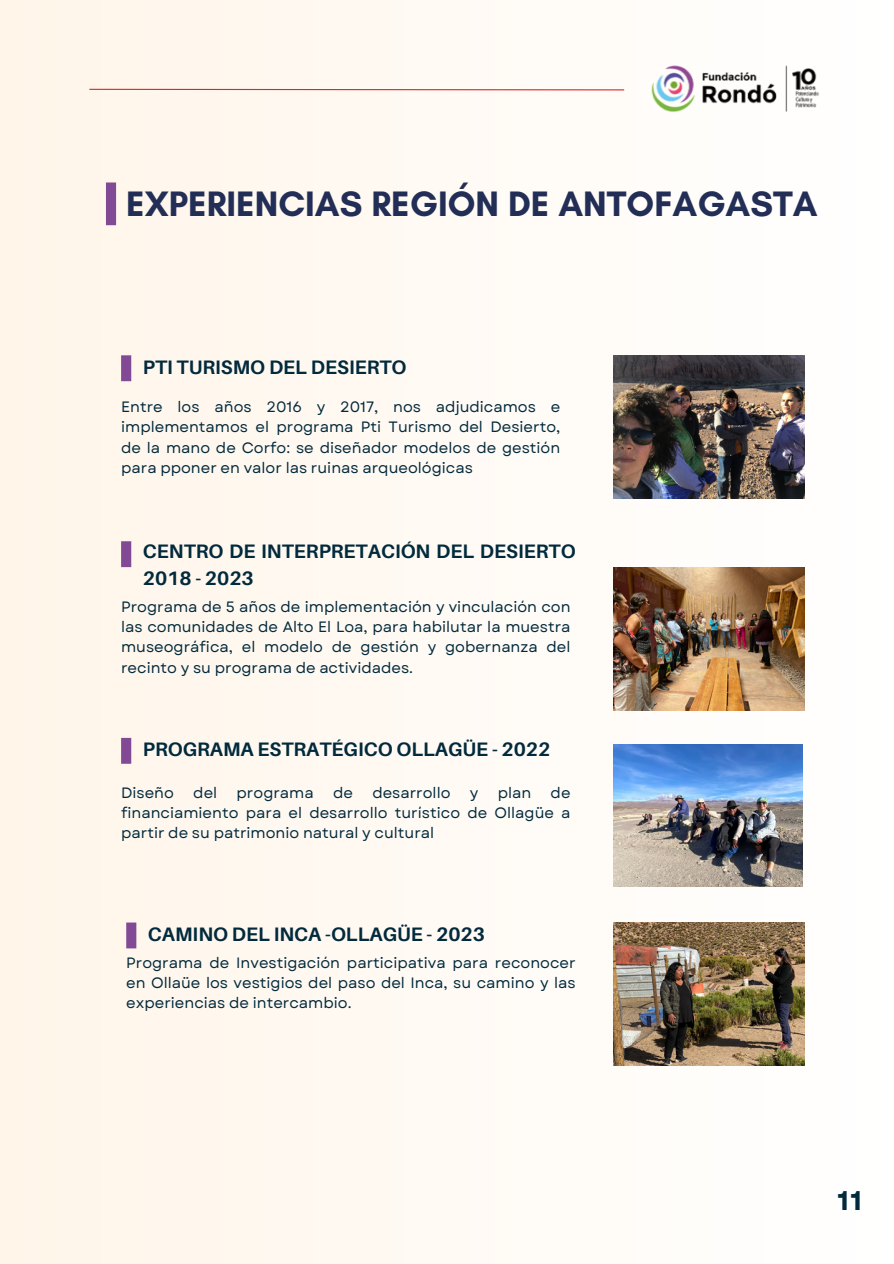
<style>
.page{position:relative;width:894px;height:1264px;background:#fff}
.page>*{position:absolute;margin:0;border:0;box-sizing:border-box;transform-origin:0 0}
.t1{font:700 36px "Glacial Indifference";color:#232e57}
.t2{font:700 27px "Garet";color:#022a3d}
.t3{font:700 19.5px/27px "Aileron";color:#022a3d}
.t4{font:15px/20.2px "Garet";color:#022a3d;text-align:justify}
</style>
<div class="page">
<div style="left:0;top:0;width:893px;height:1263px;background:#fff9f3"></div>
<div style="left:121px;top:355px;width:10px;height:26px;background:#824a94"></div>
<div style="left:121px;top:541px;width:10px;height:26px;background:#824a94"></div>
<div style="left:121px;top:738px;width:10px;height:25px;background:#824a94"></div>
<div style="left:126px;top:922px;width:10px;height:26px;background:#824a94"></div>
<svg style="left:89px;top:88px;width:536px;height:3px"></svg>
<img style="left:651px;top:65px;width:168px;height:47px">
<div style="left:106px;top:182px;width:10px;height:43px;background:#824a94"></div>
<img style="left:613px;top:355px;width:191px;height:143px">
<img style="left:613px;top:567px;width:191px;height:143px">
<img style="left:613px;top:922px;width:191px;height:143px">
<img style="left:613px;top:744px;width:189px;height:142px">
<p class="t1" style="left:126px;top:182px;width:692px">EXPERIENCIAS REGIÓN DE ANTOFAGASTA</p>
<p class="t3" style="left:143px;top:353px;width:265px">PTI TURISMO DEL DESIERTO</p>
<h2 class="t4" style="left:121px;top:397px;width:440px">Entre los años 2016 y 2017, nos adjudicamos e implementamos el programa Pti Turismo del Desierto, de la mano de Corfo: se diseñador modelos de gestión para pponer en valor las ruinas arqueológicas</h2>
<h2 class="t3" style="left:143px;top:537px;width:434px">CENTRO DE INTERPRETACIÓN DEL DESIERTO<br>2018 - 2023</h2>
<p class="t4" style="left:121px;top:596px;width:451px">Programa de 5 años de implementación y vinculación con las comunidades de Alto El Loa, para habilutar la muestra museográfica, el modelo de gestión y gobernanza del recinto y su programa de actividades.</p>
<p class="t3" style="left:143px;top:735px;width:409px">PROGRAMA ESTRATÉGICO OLLAGÜE - 2022</p>
<p class="t4" style="left:121px;top:782px;width:451px;text-indent:429px">de financiamiento para el desarrollo turístico de Ollagüe a partir de su patrimonio natural y cultural</p>
<p class="t4" style="left:121px;top:782px;width:54px">Diseño</p>
<p class="t4" style="left:193px;top:782px;width:25px">del</p>
<p class="t4" style="left:236px;top:782px;width:79px">programa</p>
<p class="t4" style="left:333px;top:782px;width:21px">de</p>
<p class="t4" style="left:372px;top:782px;width:80px">desarrollo</p>
<p class="t4" style="left:469px;top:782px;width:10px">y</p>
<p class="t4" style="left:497px;top:782px;width:35px">plan</p>
<p class="t3" style="left:148px;top:920px;width:338px">CAMINO DEL INCA -OLLAGÜE - 2023</p>
<p class="t4" style="left:126px;top:952px;width:451px">Programa de Investigación participativa para reconocer en Ollaüe los vestigios del paso del Inca, su camino y las experiencias de intercambio.</p>
<p class="t2" style="left:837px;top:1181px;width:26px">11</p>
</div>
